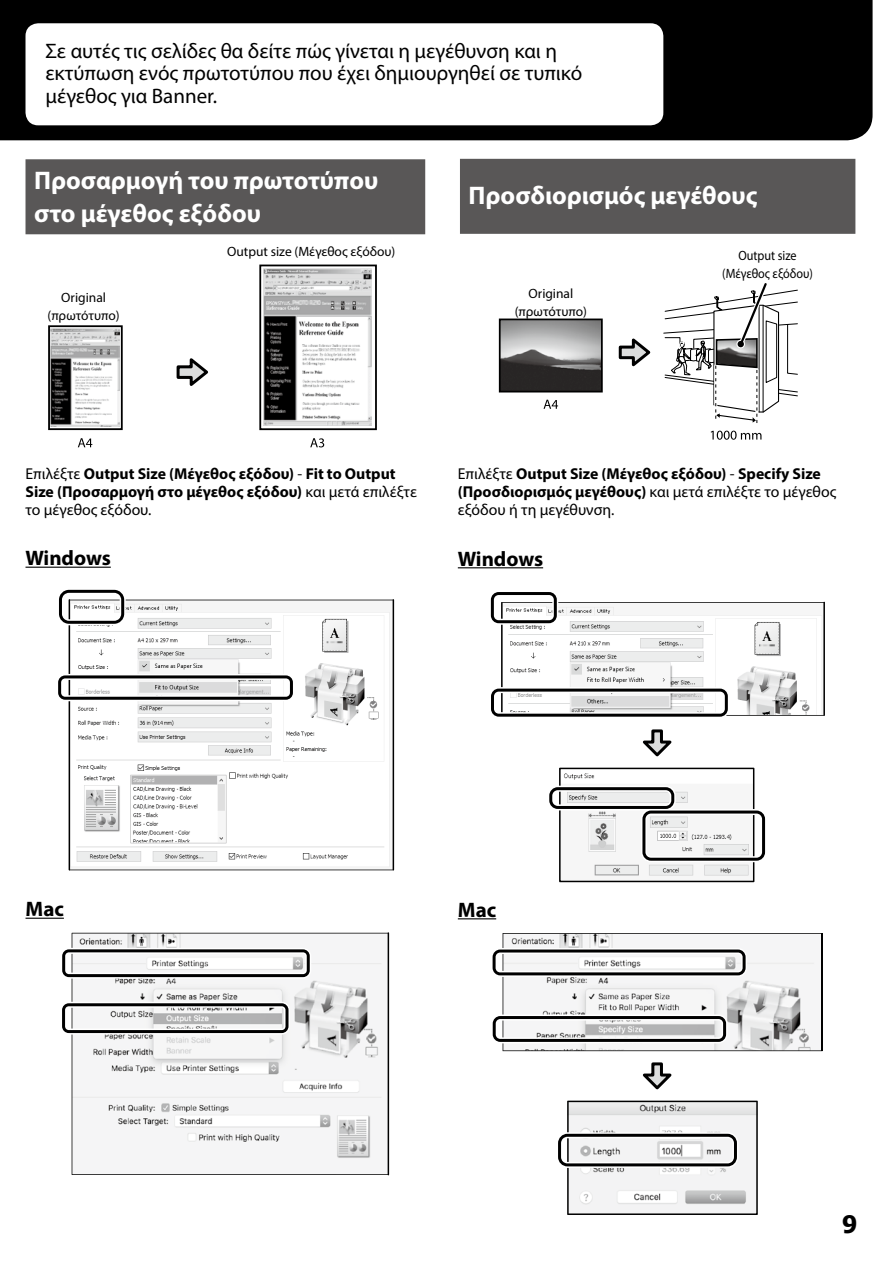
<style>
.page{position:relative;width:893px;height:1263px;background:#fff}
.page>*{position:absolute;margin:0;border:0;box-sizing:border-box;transform-origin:0 0}
.t1{font:700 25.5px/33px "Myriad Pro";color:#fff}
.t2{font:700 24px "Tahoma";color:#000}
.t3{font:21px/22.5px "Myriad Pro";color:#000}
.t4{font:700 21px "Myriad Pro";color:#000}
.t5{font:700 15.75px/18px "Myriad Pro";color:#000}
.t6{font:13.5px/18px "Myriad Pro";color:#000;text-align:center}
.t7{font:13.5px/18px "Myriad Pro";color:#000;text-align:center;scale:.9 1}
.s1{font-weight:400}
</style>
<div class="page">
<div style="left:0;top:0;width:873px;height:140px;background:#000"></div>
<div style="left:26px;top:23px;width:637px;height:102px;background:#fff;border-radius:13px"></div>
<div style="left:26px;top:159px;width:399px;height:75px;background:#595757"></div>
<hr style="left:26px;top:567px;width:85px;height:1px;background:#000">
<hr style="left:26px;top:918px;width:38px;height:1px;background:#000">
<div style="left:48px;top:325px;width:75px;height:105px;border:2px solid #000"></div>
<img style="left:51px;top:328px;width:68px;height:99px">
<div style="left:260px;top:265px;width:116px;height:164px;background:linear-gradient(to bottom,#fff,#fff)"></div>
<div style="left:259px;top:265px;width:118px;height:165px;border:2px solid #000"></div>
<img style="left:263px;top:269px;width:109px;height:157px">
<svg style="left:176px;top:358px;width:32px;height:28px"></svg>
<svg style="left:310px;top:438px;width:14px;height:9px"></svg>
<svg style="left:78px;top:438px;width:14px;height:9px"></svg>
<img style="left:70px;top:601px;width:323px;height:268px">
<svg style="left:369px;top:701px;width:9px;height:7px"></svg>
<hr style="left:69px;top:600px;width:325px;height:1px;background:#000">
<hr style="left:69px;top:869px;width:325px;height:1px;background:#000">
<hr style="left:393px;top:599px;width:1px;height:271px;background:#000">
<hr style="left:69px;top:599px;width:1px;height:271px;background:#000">
<svg style="left:58px;top:674px;width:236px;height:27px"></svg>
<svg style="left:59px;top:589px;width:67px;height:36px"></svg>
<svg style="left:72px;top:933px;width:316px;height:242px;fill:#f5f5f6"></svg>
<hr style="left:388px;top:932px;width:1px;height:243px;background:#000">
<svg style="left:62px;top:1002px;width:228px;height:32px"></svg>
<svg style="left:62px;top:948px;width:249px;height:30px"></svg>
<hr style="left:458px;top:567px;width:85px;height:1px;background:#000">
<hr style="left:458px;top:918px;width:38px;height:1px;background:#000">
<img style="left:502px;top:322px;width:98px;height:67px">
<div style="left:499px;top:319px;width:104px;height:73px;border:2px solid #000"></div>
<svg style="left:618px;top:338px;width:33px;height:29px"></svg>
<svg style="left:544px;top:400px;width:14px;height:9px"></svg>
<svg style="left:711px;top:431px;width:50px;height:9px"></svg>
<svg style="left:663px;top:283px;width:135px;height:140px"></svg>
<img style="left:508px;top:606px;width:315px;height:109px">
<svg style="left:802px;top:704px;width:7px;height:7px"></svg>
<hr style="left:501px;top:602px;width:324px;height:1px;background:#000">
<hr style="left:501px;top:715px;width:324px;height:1px;background:#000">
<hr style="left:823px;top:602px;width:2px;height:114px;background:#000">
<hr style="left:501px;top:602px;width:2px;height:114px;background:#000">
<svg style="left:491px;top:687px;width:238px;height:30px"></svg>
<svg style="left:490px;top:592px;width:68px;height:33px"></svg>
<svg style="left:642px;top:729px;width:30px;height:28px"></svg>
<img style="left:563px;top:773px;width:186px;height:103px">
<div style="left:559px;top:768px;width:195px;height:114px;border:2px solid #000"></div>
<div style="left:548px;top:786px;width:128px;height:24px;border:6px solid #fff;border-radius:7px"></div>
<div style="left:549px;top:787px;width:125px;height:22px;border:3px solid #000;border-radius:7px"></div>
<div style="left:641px;top:809px;width:125px;height:53px;border:6px solid #fff;border-radius:7px"></div>
<div style="left:642px;top:810px;width:123px;height:51px;border:3px solid #000;border-radius:7px"></div>
<hr style="left:822px;top:933px;width:1px;height:118px;background:#000">
<svg style="left:492px;top:933px;width:330px;height:118px"></svg>
<svg style="left:643px;top:1062px;width:29px;height:28px"></svg>
<svg style="left:558px;top:1101px;width:200px;height:114px"></svg>
<div style="left:460px;top:159px;width:395px;height:75px;background:#595757"></div>
<h3 class="t3" style="left:45px;top:39px;width:539px">Σε αυτές τις σελίδες θα δείτε πώς γίνεται η μεγέθυνση και η εκτύπωση ενός πρωτοτύπου που έχει δημιουργηθεί σε τυπικό μέγεθος για Banner.</h3>
<h1 class="t1" style="left:34px;top:163px;width:346px">Προσαρμογή του πρωτοτύπου στο μέγεθος εξόδου</h1>
<p class="t6" style="left:48px;top:288px;width:74px">Original (πρωτότυπο)</p>
<p class="t6" style="left:227px;top:242px;width:170px">Output size (Μέγεθος εξόδου)</p>
<h1 class="t1" style="left:468px;top:178px;width:291px">Προσδιορισμός μεγέθους</h1>
<p class="t6" style="left:515px;top:284px;width:74px">Original (πρωτότυπο)</p>
<p class="t7" style="left:722px;top:246px;width:102px">Output size (Μέγεθος εξόδου)</p>
<p class="t5" style="left:26px;top:464px;width:393px"><span class="s1">Επιλέξτε</span> Output Size (Μέγεθος εξόδου) <span class="s1">-</span> Fit to Output<br>Size (Προσαρμογή στο μέγεθος εξόδου) <span class="s1">και μετά επιλέξτε το μέγεθος εξόδου.</span></p>
<h3 class="t4" style="left:26px;top:544px;width:87px">Windows</h3>
<p class="t5" style="left:458px;top:465px;width:380px"><span class="s1">Επιλέξτε</span> Output Size (Μέγεθος εξόδου) <span class="s1">-</span> Specify Size (Προσδιορισμός μεγέθους) <span class="s1">και μετά επιλέξτε το μέγεθος εξόδου ή τη μεγέθυνση.</span></p>
<h3 class="t4" style="left:458px;top:545px;width:87px">Windows</h3>
<h3 class="t4" style="left:26px;top:895px;width:40px">Mac</h3>
<h3 class="t4" style="left:458px;top:896px;width:40px">Mac</h3>
<h2 class="t2" style="left:842px;top:1207px;width:17px">9</h2>
</div>
